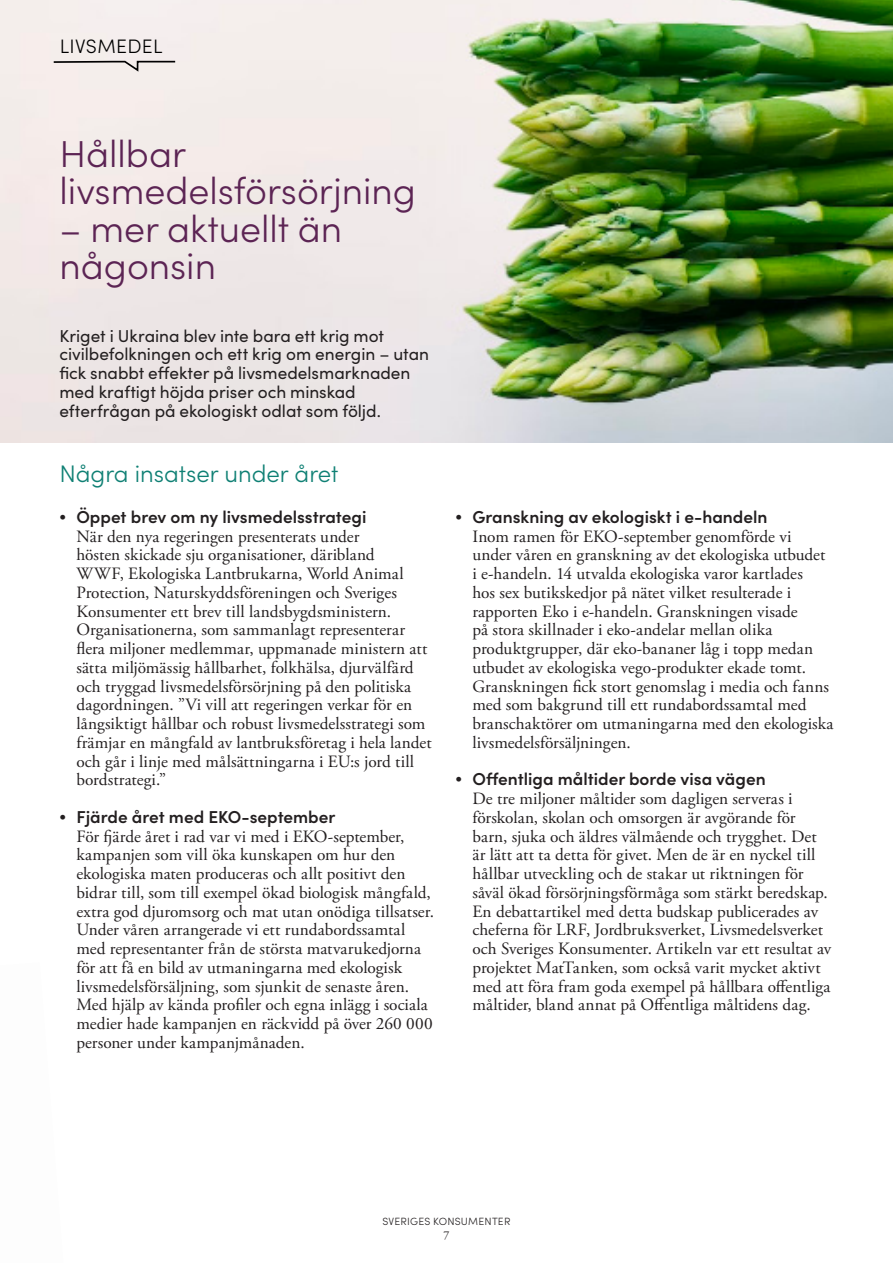
<style>
.page{position:relative;width:893px;height:1263px;background:#fff}
.page>*{position:absolute;margin:0;border:0;box-sizing:border-box;transform-origin:0 0}
.Brödtext{font:300 37.5px/37.5px "Sofia Pro";color:#5c2454}
.Rubrik_insatser{font:300 24px "Sofia Pro";color:#0f8074}
.Rubrik_avsnitt_-_vän{font:300 19.5px "Sofia Pro";letter-spacing:.02em;color:#000}
.t1{font:17.25px/18.8px "Adobe Garamond Pro";color:#231f20}
.Ingress{font:17.25px/18.8px "Sofia Pro";color:#231f20}
.t2{font:12px "Adobe Garamond Pro";color:#231f20}
.t3{font:300 10.5px "Sofia Pro";letter-spacing:.02em;color:#231f20}
.s1{font-family:"Sofia Pro";font-weight:600}
</style>
<div class="page">
<img style="left:0;top:0;width:893px;height:442px">
<svg style="left:46px;top:60px;width:131px;height:13px;background:#d4cecc"></svg>
<p class="Rubrik_avsnitt_-_vän" style="left:60px;top:32px;width:104px">LIVSMEDEL</p>
<p class="Rubrik_avsnitt_-_vän" style="left:54px;top:32px;width:105px">LIVSMEDEL</p>
<p class="Brödtext" style="left:60px;top:133px;width:358px">Hållbar livsmedelsförsörjning</p>
<p class="Brödtext" style="left:60px;top:208px;width:284px">– mer aktuellt än någonsin</p>
<p class="Ingress" style="left:59px;top:325px;width:371px">Kriget i Ukraina blev inte bara ett krig mot civilbefolkningen och ett krig om energin – utan fick snabbt effekter på livsmedelsmarknaden med kraftigt höjda priser och minskad efterfrågan på ekologiskt odlat som följd.</p>
<p class="Rubrik_insatser" style="left:59px;top:456px;width:280px">Några insatser under året</p>
<p class="t1" style="left:76px;top:509px;width:357px;text-indent:-17px">• <span class="s1">Öppet brev om ny livsmedelsstrategi<br></span>När den nya regeringen presenterats under<br>hösten skickade sju organisationer, däribland<br>WWF, Ekologiska Lantbrukarna, World Animal Protection, Naturskyddsföreningen och Sveriges Konsumenter ett brev till landsbygdsministern.<br>Organisationerna, som sammanlagt representerar flera miljoner medlemmar, uppmanade ministern att sätta miljömässig hållbarhet, folkhälsa, djurvälfärd och tryggad livsmedelsförsörjning på den politiska dagordningen. ”Vi vill att regeringen verkar för en långsiktigt hållbar och robust livsmedelsstrategi som främjar en mångfald av lantbruksföretag i hela landet och går i linje med målsättningarna i EU:s jord till bordstrategi.”</p>
<p class="t1" style="left:76px;top:809px;width:359px;text-indent:-17px">• <span class="s1">Fjärde året med EKO-september<br></span>För fjärde året i rad var vi med i EKO-september, kampanjen som vill öka kunskapen om hur den ekologiska maten produceras och allt positivt den bidrar till, som till exempel ökad biologisk mångfald, extra god djuromsorg och mat utan onödiga tillsatser.<br>Under våren arrangerade vi ett rundabordssamtal med representanter från de största matvarukedjorna för att få en bild av utmaningarna med ekologisk livsmedelsförsäljning, som sjunkit de senaste åren.<br>Med hjälp av kända profiler och egna inlägg i sociala medier hade kampanjen en räckvidd på över 260 000 personer under kampanjmånaden.</p>
<p class="t1" style="left:472px;top:509px;width:363px;text-indent:-17px">• <span class="s1">Granskning av ekologiskt i e-handeln<br></span>Inom ramen för EKO-september genomförde vi under våren en granskning av det ekologiska utbudet i e-handeln. 14 utvalda ekologiska varor kartlades<br>hos sex butikskedjor på nätet vilket resulterade i rapporten Eko i e-handeln. Granskningen visade<br>på stora skillnader i eko-andelar mellan olika produktgrupper, där eko-bananer låg i topp medan utbudet av ekologiska vego-produkter ekade tomt.<br>Granskningen fick stort genomslag i media och fanns med som bakgrund till ett rundabordssamtal med branschaktörer om utmaningarna med den ekologiska livsmedelsförsäljningen.</p>
<p class="t1" style="left:472px;top:771px;width:360px;text-indent:-17px">• <span class="s1">Offentliga måltider borde visa vägen<br></span>De tre miljoner måltider som dagligen serveras i förskolan, skolan och omsorgen är avgörande för barn, sjuka och äldres välmående och trygghet. Det är lätt att ta detta för givet. Men de är en nyckel till hållbar utveckling och de stakar ut riktningen för såväl ökad försörjningsförmåga som stärkt beredskap.<br>En debattartikel med detta budskap publicerades av cheferna för LRF, Jordbruksverket, Livsmedelsverket och Sveriges Konsumenter. Artikeln var ett resultat av projektet MatTanken, som också varit mycket aktivt med att föra fram goda exempel på hållbara offentliga måltider, bland annat på Offentliga måltidens dag.</p>
<p class="t3" style="left:382px;top:1214px;width:129px">SVERIGES KONSUMENTER</p>
<p class="t2" style="left:443px;top:1228px;width:7px">7</p>
</div>
